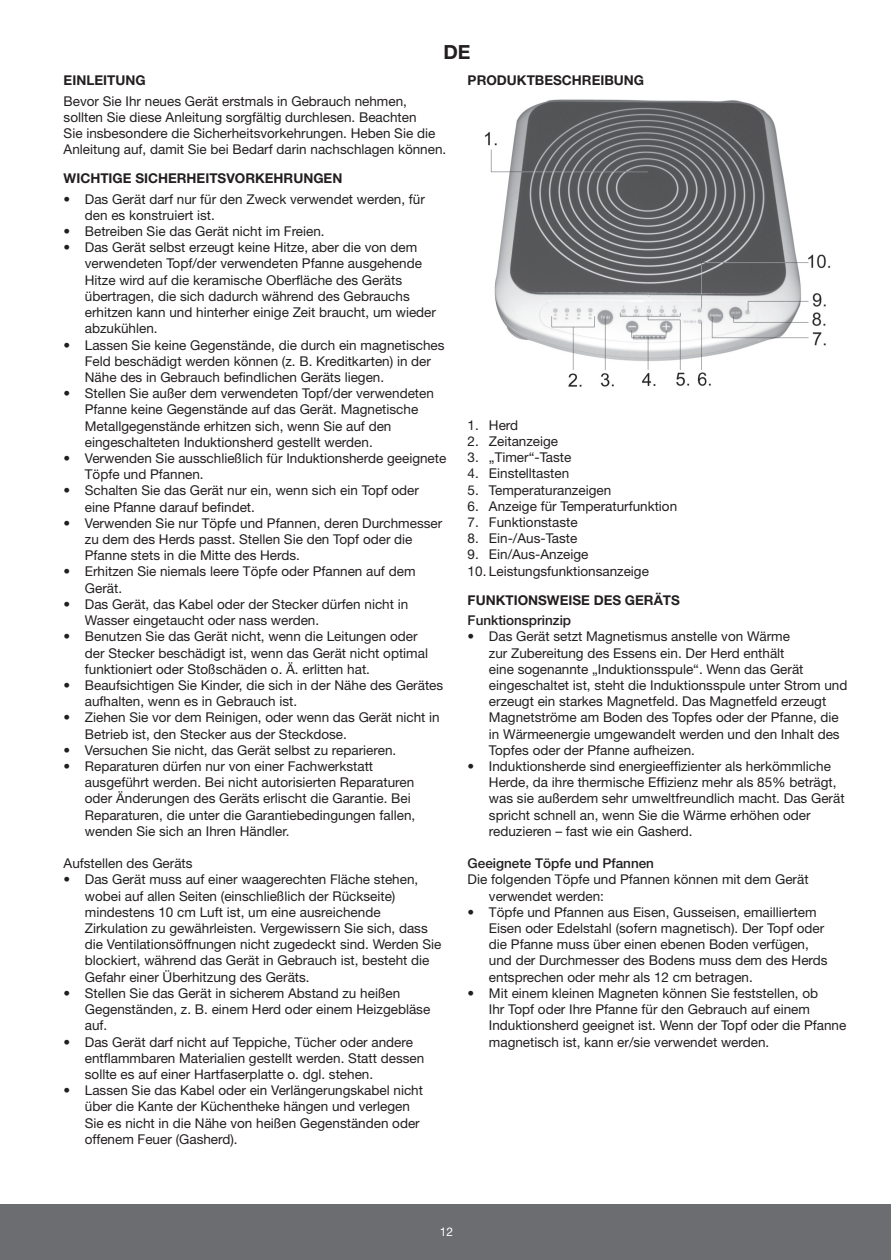
<style>
.page{position:relative;width:891px;height:1260px;background:#fff}
.page>*{position:absolute;margin:0;border:0;box-sizing:border-box;transform-origin:0 0}
.t1{font:700 19.5px "Helvetica Neue";color:#231f20}
.t2{font:13.5px/16.2px "Helvetica Neue";color:#231f20}
.t3{font:700 13.5px "Helvetica Neue";color:#231f20}
.t4{font:500 13.5px "Helvetica Neue";color:#231f20}
.t5{font:12px "Helvetica Neue";color:#fff}
</style>
<div class="page">
<div style="left:0;top:1204px;width:891px;height:55px;background:#6c6d70"></div>
<img style="left:484px;top:99px;width:347px;height:288px">
<h1 class="t1" style="left:443px;top:40px;width:29px">DE</h1>
<p class="t3" style="left:64px;top:72px;width:83px">EINLEITUNG</p>
<p class="t2" style="left:64px;top:92px;width:384px">Bevor Sie Ihr neues Gerät erstmals in Gebrauch nehmen, sollten Sie diese Anleitung sorgfältig durchlesen. Beachten<br>Sie insbesondere die Sicherheitsvorkehrungen. Heben Sie die Anleitung auf, damit Sie bei Bedarf darin nachschlagen können.</p>
<p class="t3" style="left:64px;top:170px;width:280px">WICHTIGE SICHERHEITSVORKEHRUNGEN</p>
<p class="t2" style="left:85px;top:190px;width:342px;text-indent:-21px">• Das Gerät darf nur für den Zweck verwendet werden, für den es konstruiert ist.</p>
<p class="t2" style="left:64px;top:223px;width:263px">• Betreiben Sie das Gerät nicht im Freien.</p>
<p class="t2" style="left:85px;top:239px;width:353px;text-indent:-21px">• Das Gerät selbst erzeugt keine Hitze, aber die von dem verwendeten Topf/der verwendeten Pfanne ausgehende Hitze wird auf die keramische Oberfläche des Geräts übertragen, die sich dadurch während des Gebrauchs erhitzen kann und hinterher einige Zeit braucht, um wieder abzukühlen.</p>
<p class="t2" style="left:85px;top:336px;width:361px;text-indent:-21px">• Lassen Sie keine Gegenstände, die durch ein magnetisches<br>Feld beschädigt werden können (z. B. Kreditkarten) in der<br>Nähe des in Gebrauch befindlichen Geräts liegen.</p>
<p class="t2" style="left:85px;top:385px;width:351px;text-indent:-21px">• Stellen Sie außer dem verwendeten Topf/der verwendeten Pfanne keine Gegenstände auf das Gerät. Magnetische Metallgegenstände erhitzen sich, wenn Sie auf den eingeschalteten Induktionsherd gestellt werden.</p>
<p class="t2" style="left:85px;top:450px;width:363px;text-indent:-21px">• Verwenden Sie ausschließlich für Induktionsherde geeignete<br>Töpfe und Pfannen.</p>
<p class="t2" style="left:85px;top:482px;width:336px;text-indent:-21px">• Schalten Sie das Gerät nur ein, wenn sich ein Topf oder eine Pfanne darauf befindet.</p>
<p class="t2" style="left:85px;top:514px;width:359px;text-indent:-21px">• Verwenden Sie nur Töpfe und Pfannen, deren Durchmesser zu dem des Herds passt. Stellen Sie den Topf oder die<br>Pfanne stets in die Mitte des Herds.</p>
<p class="t2" style="left:85px;top:563px;width:332px;text-indent:-21px">• Erhitzen Sie niemals leere Töpfe oder Pfannen auf dem<br>Gerät.</p>
<p class="t2" style="left:85px;top:595px;width:325px;text-indent:-21px">• Das Gerät, das Kabel oder der Stecker dürfen nicht in<br>Wasser eingetaucht oder nass werden.</p>
<p class="t2" style="left:85px;top:628px;width:345px;text-indent:-21px">• Benutzen Sie das Gerät nicht, wenn die Leitungen oder der Stecker beschädigt ist, wenn das Gerät nicht optimal funktioniert oder Stoßschäden o. Ä. erlitten hat.</p>
<p class="t2" style="left:85px;top:676px;width:360px;text-indent:-21px">• Beaufsichtigen Sie Kinder, die sich in der Nähe des Gerätes aufhalten, wenn es in Gebrauch ist.</p>
<p class="t2" style="left:85px;top:709px;width:356px;text-indent:-21px">• Ziehen Sie vor dem Reinigen, oder wenn das Gerät nicht in<br>Betrieb ist, den Stecker aus der Steckdose.</p>
<p class="t2" style="left:64px;top:741px;width:334px">• Versuchen Sie nicht, das Gerät selbst zu reparieren.</p>
<p class="t2" style="left:85px;top:757px;width:332px;text-indent:-21px">• Reparaturen dürfen nur von einer Fachwerkstatt ausgeführt werden. Bei nicht autorisierten Reparaturen oder Änderungen des Geräts erlischt die Garantie. Bei Reparaturen, die unter die Garantiebedingungen fallen, wenden Sie sich an Ihren Händler.</p>
<p class="t2" style="left:64px;top:855px;width:131px">Aufstellen des Geräts</p>
<p class="t2" style="left:85px;top:871px;width:358px;text-indent:-21px">• Das Gerät muss auf einer waagerechten Fläche stehen, wobei auf allen Seiten (einschließlich der Rückseite) mindestens 10 cm Luft ist, um eine ausreichende Zirkulation zu gewährleisten. Vergewissern Sie sich, dass die Ventilationsöffnungen nicht zugedeckt sind. Werden Sie blockiert, während das Gerät in Gebrauch ist, besteht die Gefahr einer Überhitzung des Geräts.</p>
<p class="t2" style="left:85px;top:984px;width:347px;text-indent:-21px">• Stellen Sie das Gerät in sicherem Abstand zu heißen<br>Gegenständen, z. B. einem Herd oder einem Heizgebläse auf.</p>
<p class="t2" style="left:85px;top:1033px;width:341px;text-indent:-21px">• Das Gerät darf nicht auf Teppiche, Tücher oder andere entflammbaren Materialien gestellt werden. Statt dessen sollte es auf einer Hartfaserplatte o. dgl. stehen.</p>
<p class="t2" style="left:85px;top:1081px;width:340px;text-indent:-21px">• Lassen Sie das Kabel oder ein Verlängerungskabel nicht über die Kante der Küchentheke hängen und verlegen Sie es nicht in die Nähe von heißen Gegenständen oder offenem Feuer (Gasherd).</p>
<p class="t3" style="left:468px;top:72px;width:178px">PRODUKTBESCHREIBUNG</p>
<p class="t2" style="left:468px;top:416px;width:52px">1. Herd</p>
<p class="t2" style="left:468px;top:433px;width:92px">2. Zeitanzeige</p>
<p class="t2" style="left:468px;top:449px;width:105px">3. „Timer“-Taste</p>
<p class="t2" style="left:468px;top:465px;width:103px">4. Einstelltasten</p>
<p class="t2" style="left:468px;top:481px;width:145px">5. Temperaturanzeigen</p>
<p class="t2" style="left:468px;top:497px;width:211px">6. Anzeige für Temperaturfunktion</p>
<p class="t2" style="left:468px;top:514px;width:112px">7. Funktionstaste</p>
<p class="t2" style="left:468px;top:530px;width:111px">8. Ein-/Aus-Taste</p>
<p class="t2" style="left:468px;top:546px;width:122px">9. Ein/Aus-Anzeige</p>
<p class="t2" style="left:468px;top:562px;width:183px">10. Leistungsfunktionsanzeige</p>
<p class="t3" style="left:468px;top:591px;width:214px">FUNKTIONSWEISE DES GERÄTS</p>
<p class="t4" style="left:468px;top:612px;width:105px">Funktionsprinzip</p>
<p class="t2" style="left:489px;top:628px;width:360px;text-indent:-21px">• Das Gerät setzt Magnetismus anstelle von Wärme<br>zur Zubereitung des Essens ein. Der Herd enthält<br>eine sogenannte „Induktionsspule“. Wenn das Gerät eingeschaltet ist, steht die Induktionsspule unter Strom und erzeugt ein starkes Magnetfeld. Das Magnetfeld erzeugt Magnetströme am Boden des Topfes oder der Pfanne, die in Wärmeenergie umgewandelt werden und den Inhalt des Topfes oder der Pfanne aufheizen.</p>
<p class="t2" style="left:489px;top:757px;width:357px;text-indent:-21px">• Induktionsherde sind energieeffizienter als herkömmliche Herde, da ihre thermische Effizienz mehr als 85% beträgt, was sie außerdem sehr umweltfreundlich macht. Das Gerät spricht schnell an, wenn Sie die Wärme erhöhen oder reduzieren – fast wie ein Gasherd.</p>
<p class="t4" style="left:468px;top:855px;width:188px">Geeignete Töpfe und Pfannen</p>
<p class="t2" style="left:489px;top:871px;width:321px;text-indent:-21px">Die folgenden Töpfe und Pfannen können mit dem Gerät verwendet werden:</p>
<p class="t2" style="left:489px;top:903px;width:340px;text-indent:-21px">• Töpfe und Pfannen aus Eisen, Gusseisen, emailliertem Eisen oder Edelstahl (sofern magnetisch). Der Topf oder die Pfanne muss über einen ebenen Boden verfügen, und der Durchmesser des Bodens muss dem des Herds entsprechen oder mehr als 12 cm betragen.</p>
<p class="t2" style="left:489px;top:984px;width:359px;text-indent:-21px">• Mit einem kleinen Magneten können Sie feststellen, ob<br>Ihr Topf oder Ihre Pfanne für den Gebrauch auf einem Induktionsherd geeignet ist. Wenn der Topf oder die Pfanne magnetisch ist, kann er/sie verwendet werden.</p>
<p class="t5" style="left:440px;top:1224px;width:15px">12</p>
</div>
